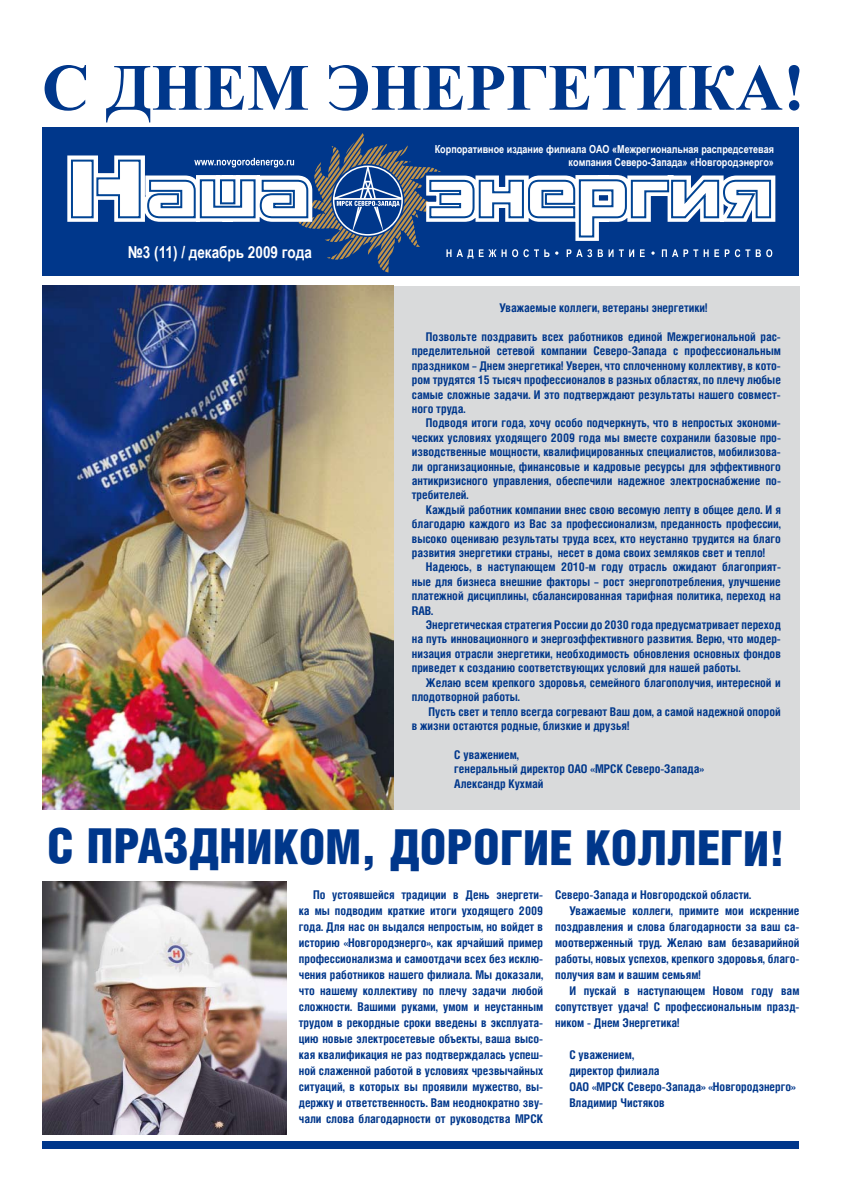
<style>
.page{position:relative;width:842px;height:1191px;background:#fff}
.page>*{position:absolute;margin:0;border:0;box-sizing:border-box;transform-origin:0 0}
.t1{font:700 66px "Times New Roman";color:#00378b}
.t2{font:48.4px "Helios Cond Black C";letter-spacing:-.005em;color:#00378b}
.t3{font:700 16.5px "Arial Narrow";color:#fff}
.t4{font:700 12px/14.4px "Helios Cond";color:#00378b;text-align:justify}
.t5{font:700 11px/13.2px "Arial Narrow";color:#fff;text-align:right}
</style>
<div class="page">
<div style="left:43px;top:286px;width:756px;height:523px;background:#d9dadb"></div>
<div style="left:43px;top:128px;width:756px;height:148px;background:#00378b"></div>
<svg style="left:70px;top:133px;width:702px;height:139px"></svg>
<div style="left:43px;top:1141px;width:756px;height:7px;background:#00378b"></div>
<img style="left:43px;top:881px;width:244px;height:254px">
<img style="left:43px;top:286px;width:351px;height:524px">
<h1 class="t1" style="left:42px;top:42px;width:765px">С ДНЕМ ЭНЕРГЕТИКА!</h1>
<h3 class="t3" style="left:128px;top:240px;width:185px">№3 (11) / декабрь 2009 года</h3>
<p class="t5" style="left:435px;top:142px;width:341px">Корпоративное издание филиала ОАО «Межрегиональная распредсетевая компания Северо-Запада» «Новгородэнерго»</p>
<p class="t4" style="left:499px;top:300px;width:210px">Уважаемые коллеги, ветераны энергетики!</p>
<p class="t4" style="left:412px;top:329px;width:371px;text-indent:14px">Позвольте поздравить всех работников единой Межрегиональной рас&shy;пределительной сетевой компании Северо-Запада с профессиональным праздником – Днем энергетика! Уверен, что сплоченному коллективу, в кото&shy;ром трудятся 15 тысяч профессионалов в разных областях, по плечу любые самые сложные задачи. И это подтверждают результаты нашего совмест&shy;ного труда.</p>
<p class="t4" style="left:412px;top:415px;width:371px;text-indent:14px">Подводя итоги года, хочу особо подчеркнуть, что в непростых экономи&shy;ческих условиях уходящего 2009 года мы вместе сохранили базовые про&shy;изводственные мощности, квалифицированных специалистов, мобилизова&shy;ли организационные, финансовые и кадровые ресурсы для эффективного антикризисного управления, обеспечили надежное электроснабжение по&shy;требителей.</p>
<p class="t4" style="left:412px;top:502px;width:371px;text-indent:14px">Каждый работник компании внес свою весомую лепту в общее дело. И я благодарю каждого из Вас за профессионализм, преданность профессии, высоко оцениваю результаты труда всех, кто неустанно трудится на благо развития энергетики страны, несет в дома своих земляков свет и тепло!</p>
<p class="t4" style="left:412px;top:559px;width:371px;text-indent:14px">Надеюсь, в наступающем 2010-м году отрасль ожидают благоприят&shy;ные для бизнеса внешние факторы – рост энергопотребления, улучшение платежной дисциплины, сбалансированная тарифная политика, переход на RAB.</p>
<p class="t4" style="left:412px;top:617px;width:371px;text-indent:14px">Энергетическая стратегия России до 2030 года предусматривает переход на путь инновационного и энергоэффективного развития. Верю, что модер&shy;низация отрасли энергетики, необходимость обновления основных фондов приведет к созданию соответствующих условий для нашей работы.</p>
<p class="t4" style="left:412px;top:675px;width:371px;text-indent:14px">Желаю всем крепкого здоровья, семейного благополучия, интересной и плодотворной работы.</p>
<p class="t4" style="left:412px;top:703px;width:371px;text-indent:17px">Пусть свет и тепло всегда согревают Ваш дом, а самой надежной опорой в жизни остаются родные, близкие и друзья!</p>
<p class="t4" style="left:454px;top:747px;width:251px;text-align:left">С уважением,<br>генеральный директор ОАО «МРСК Северо-Запада»<br>Александр Кухмай</p>
<h2 class="t2" style="left:47px;top:819px;width:740px">С праздником, дорогие коллеги!</h2>
<p class="t4" style="left:299px;top:886px;width:246px;line-height:16px;text-indent:14px">По устоявшейся традиции в День энергети&shy;ка мы подводим краткие итоги уходящего 2009 года. Для нас он выдался непростым, но войдет в историю «Новгородэнерго», как ярчайший пример профессионализма и самоотдачи всех без исклю&shy;чения работников нашего филиала. Мы доказали, что нашему коллективу по плечу задачи любой сложности. Вашими руками, умом и неустанным трудом в рекордные сроки введены в эксплуата&shy;цию новые электросетевые объекты, ваша высо&shy;кая квалификация не раз подтверждалась успеш&shy;ной слаженной работой в условиях чрезвычайных ситуаций, в которых вы проявили мужество, вы&shy;держку и ответственность. Вам неоднократно зву&shy;чали слова благодарности от руководства МРСК</p>
<p class="t4" style="left:555px;top:887px;width:198px">Северо-Запада и Новгородской области.</p>
<p class="t4" style="left:569px;top:903px;width:232px">Уважаемые коллеги, примите мои искренние</p>
<p class="t4" style="left:555px;top:919px;width:246px">поздравления и слова благодарности за ваш са-</p>
<p class="t4" style="left:555px;top:935px;width:246px">моотверженный труд. Желаю вам безаварийной</p>
<p class="t4" style="left:555px;top:951px;width:246px">работы, новых успехов, крепкого здоровья, благо-</p>
<p class="t4" style="left:555px;top:967px;width:147px">получия вам и вашим семьям!</p>
<p class="t4" style="left:569px;top:983px;width:232px">И пускай в наступающем Новом году вам</p>
<p class="t4" style="left:555px;top:999px;width:246px">сопутствует удача! С профессиональным празд-</p>
<p class="t4" style="left:555px;top:1015px;width:126px">ником - Днем Энергетика!</p>
<p class="t4" style="left:569px;top:1046px;width:228px;line-height:16px;text-align:left">С уважением,<br>директор филиала<br>ОАО «МРСК Северо-Запада» «Новгородэнерго»<br>Владимир Чистяков</p>
</div>
